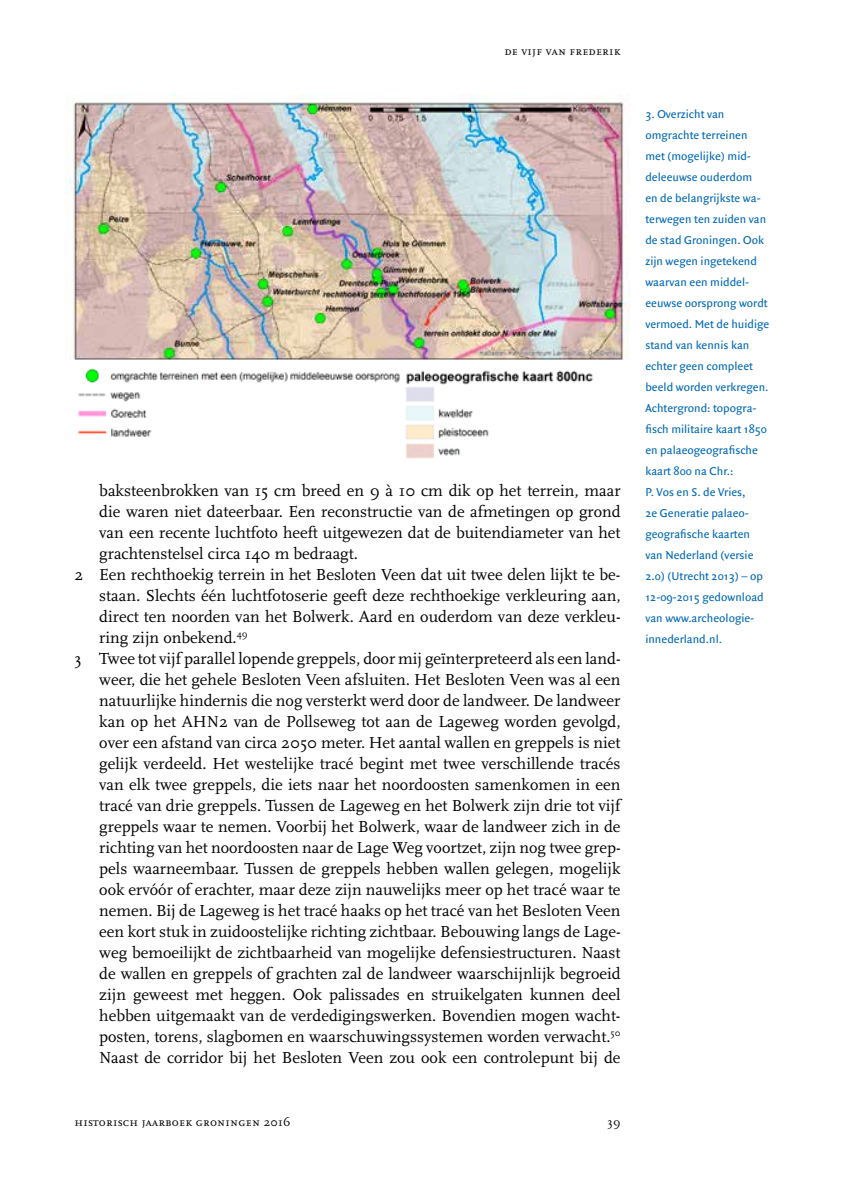
<style>
.page{position:relative;width:844px;height:1191px;background:#fff}
.page>*{position:absolute;margin:0;border:0;box-sizing:border-box;transform-origin:0 0}
.t1{font:16.62px "Scala";color:#000}
.t2{font:12.25px/21px "Quadraat Sans";color:#0068b4}
.t3{font:12.25px "Scala Caps";letter-spacing:.02em;color:#000}
.s1{font-style:italic}
</style>
<div class="page">
<img style="left:65px;top:94px;width:564px;height:266px">
<img style="left:78px;top:368px;width:515px;height:91px">
<p class="t3" style="left:504px;top:44px;width:118px">de vijf van frederik</p>
<p class="t1" style="left:99px;top:481px;width:522px">baksteenbrokken van 15 cm breed en 9 à 10 cm dik op het terrein, maar</p>
<p class="t1" style="left:99px;top:502px;width:522px">die waren niet dateerbaar. Een reconstructie van de afmetingen op grond</p>
<p class="t1" style="left:99px;top:523px;width:522px">van een recente luchtfoto heeft uitgewezen dat de buitendiameter van het</p>
<p class="t1" style="left:99px;top:544px;width:260px">grachtenstelsel circa 140 m bedraagt.</p>
<p class="t1" style="left:74px;top:565px;width:547px">2 Een rechthoekig terrein in het Besloten Veen dat uit twee delen lijkt te be-</p>
<p class="t1" style="left:99px;top:586px;width:522px">staan<span class="s1">.</span> Slechts één luchtfotoserie geeft deze rechthoekige verkleuring aan,</p>
<p class="t1" style="left:99px;top:607px;width:522px">direct ten noorden van het Bolwerk. Aard en ouderdom van deze verkleu-</p>
<p class="t1" style="left:99px;top:628px;width:150px">ring zijn onbekend.<sup>49</sup></p>
<p class="t1" style="left:74px;top:649px;width:547px">3 Twee tot vijf parallel lopende greppels, door mij geïnterpreteerd als een land-</p>
<p class="t1" style="left:99px;top:670px;width:522px">weer, die het gehele Besloten Veen afsluiten<span class="s1">.</span> Het Besloten Veen was al een</p>
<p class="t1" style="left:99px;top:691px;width:522px">natuurlijke hindernis die nog versterkt werd door de landweer. De landweer</p>
<p class="t1" style="left:99px;top:712px;width:522px">kan op het AHN2 van de Pollseweg tot aan de Lageweg worden gevolgd,</p>
<p class="t1" style="left:99px;top:733px;width:522px">over een afstand van circa 2050 meter. Het aantal wallen en greppels is niet</p>
<p class="t1" style="left:99px;top:754px;width:522px">gelijk verdeeld. Het westelijke tracé begint met twee verschillende tracés</p>
<p class="t1" style="left:99px;top:775px;width:522px">van elk twee greppels, die iets naar het noordoosten samenkomen in een</p>
<p class="t1" style="left:99px;top:796px;width:522px">tracé van drie greppels. Tussen de Lageweg en het Bolwerk zijn drie tot vijf</p>
<p class="t1" style="left:99px;top:817px;width:522px">greppels waar te nemen. Voorbij het Bolwerk, waar de landweer zich in de</p>
<p class="t1" style="left:99px;top:838px;width:522px">richting van het noordoosten naar de Lage Weg voortzet, zijn nog twee grep-</p>
<p class="t1" style="left:99px;top:859px;width:522px">pels waarneembaar. Tussen de greppels hebben wallen gelegen, mogelijk</p>
<p class="t1" style="left:99px;top:880px;width:522px">ook ervóór of erachter, maar deze zijn nauwelijks meer op het tracé waar te</p>
<p class="t1" style="left:99px;top:901px;width:522px">nemen. Bij de Lageweg is het tracé haaks op het tracé van het Besloten Veen</p>
<p class="t1" style="left:99px;top:922px;width:522px">een kort stuk in zuidoostelijke richting zichtbaar. Bebouwing langs de Lage-</p>
<p class="t1" style="left:99px;top:943px;width:522px">weg bemoeilijkt de zichtbaarheid van mogelijke defensiestructuren. Naast</p>
<p class="t1" style="left:99px;top:964px;width:522px">de wallen en greppels of grachten zal de landweer waarschijnlijk begroeid</p>
<p class="t1" style="left:99px;top:985px;width:522px">zijn geweest met heggen. Ook palissades en struikelgaten kunnen deel</p>
<p class="t1" style="left:99px;top:1006px;width:522px">hebben uitgemaakt van de verdedigingswerken. Bovendien mogen wacht-</p>
<p class="t1" style="left:99px;top:1027px;width:522px">posten, torens, slagbomen en waarschuwingssystemen worden verwacht.<sup>50</sup></p>
<p class="t1" style="left:99px;top:1048px;width:522px">Naast de corridor bij het Besloten Veen zou ook een controlepunt bij de</p>
<p class="t3" style="left:74px;top:1115px;width:217px">historisch jaarboek groningen 2016</p>
<p class="t3" style="left:607px;top:1115px;width:14px">39</p>
<p class="t2" style="left:645px;top:103px;width:125px">3. Overzicht van omgrachte terreinen met (mogelijke) mid&shy;deleeuwse ouderdom<br>en de belangrijkste wa&shy;terwegen ten zuiden van de stad Groningen. Ook zijn wegen ingetekend waarvan een middel&shy;eeuwse oorsprong wordt vermoed. Met de huidige stand van kennis kan echter geen compleet beeld worden verkregen.<br>Achtergrond: topogra&shy;fisch militaire kaart 1850 en palaeogeografische kaart 800 na Chr.:<br>P. Vos en S. de Vries,<br>2e Generatie palaeo&shy;geografische kaarten van Nederland (versie<br>2.0) (Utrecht 2013) – op<br>12-09-2015 gedownload van www.archeologie&shy;innederland.nl.</p>
</div>
